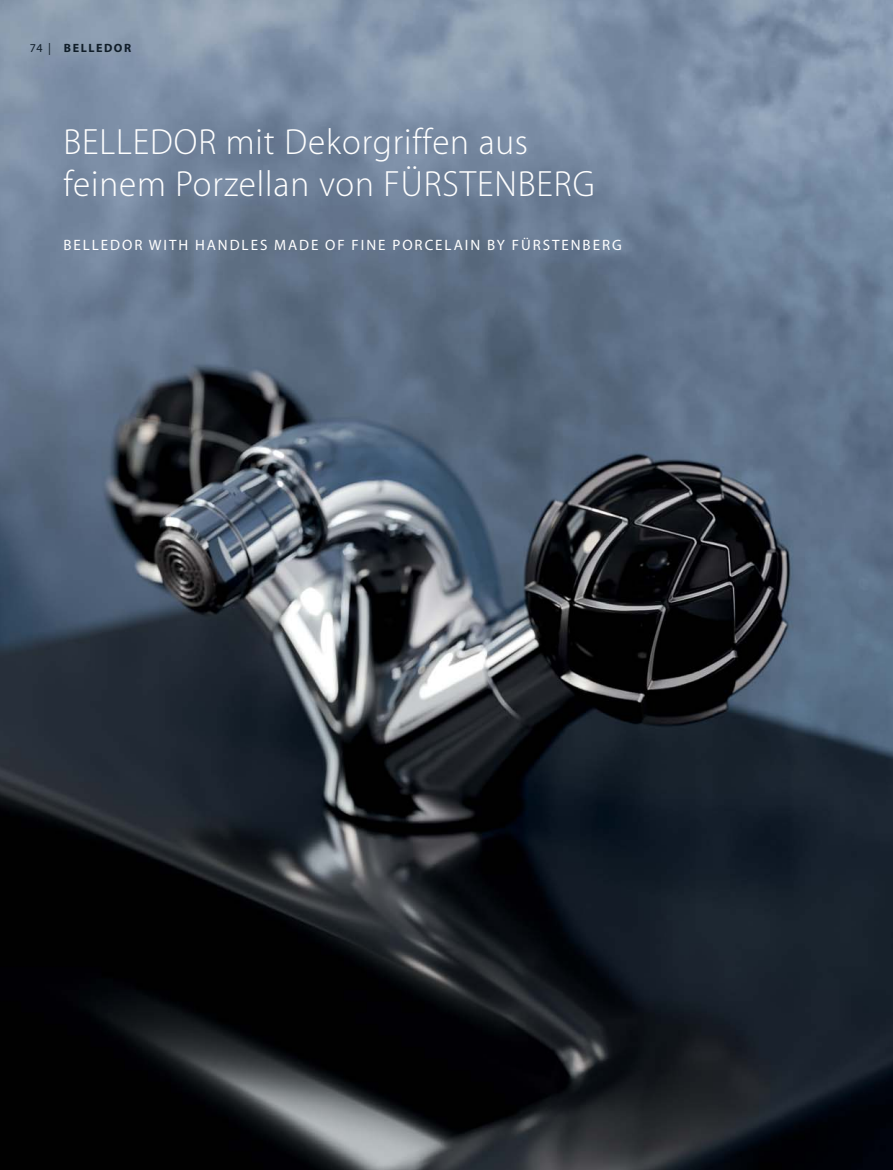
<style>
.page{position:relative;width:893px;height:1170px;background:#fff}
.page>*{position:absolute;margin:0;border:0;box-sizing:border-box;transform-origin:0 0}
.t1{font:100 36px/42px "Myriad Set Pro";letter-spacing:.025em;color:#fff}
.t2{font:15px "Myriad Pro";letter-spacing:.13em;color:#fff}
.t3{font:700 12px "Myriad Pro";letter-spacing:.13em;color:#111e29}
.s1{font-weight:400}
</style>
<div class="page">
<img style="left:0;top:0;width:893px;height:1169px">
<p class="t3" style="left:30px;top:43px;width:103px"><span class="s1">74 |</span> BELLEDOR</p>
<p class="t1" style="left:63px;top:122px;width:533px">BELLEDOR mit Dekorgriffen aus feinem Porzellan von FÜRSTENBERG</p>
<p class="t2" style="left:64px;top:239px;width:560px">BELLEDOR WITH HANDLES MADE OF FINE PORCELAIN BY FÜRSTENBERG</p>
</div>
